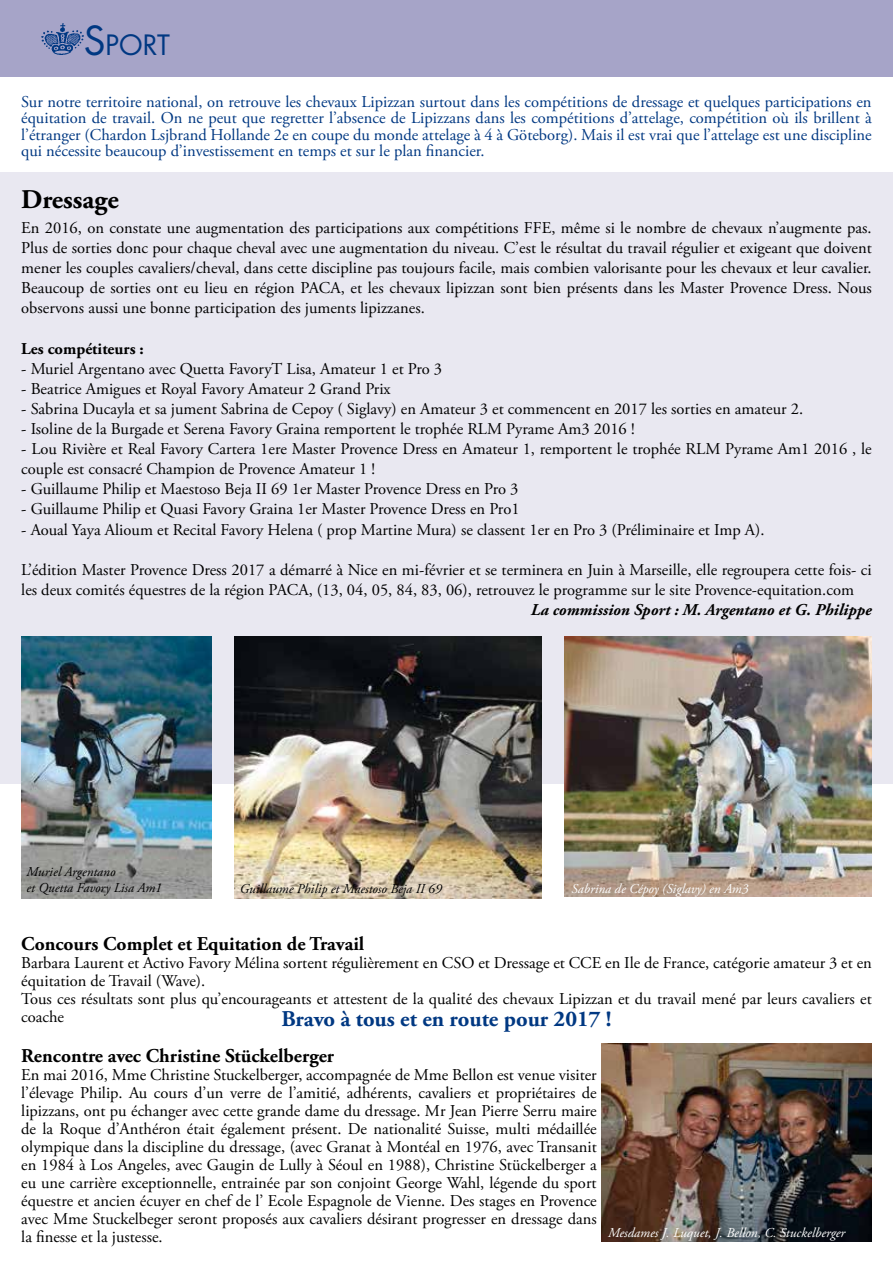
<style>
.page{position:relative;width:893px;height:1263px;background:#fff}
.page>*{position:absolute;margin:0;border:0;box-sizing:border-box;transform-origin:0 0}
.t1{font:27.3px "Futura";color:#003882}
.t2{font:700 27px "Adobe Garamond Pro";color:#000}
.t3{font:700 22.5px "Adobe Garamond Pro";color:#003882}
.t4{font:700 19.5px "Adobe Garamond Pro";color:#000}
.t5{font:16.5px/18px "Adobe Garamond Pro";color:#000}
.t6{font:16.5px/16.5px "Adobe Garamond Pro";color:#003882;text-align:justify}
.t7{font:italic 700 16.5px "Adobe Garamond Pro";color:#000}
.t8{font:700 16.5px "Adobe Garamond Pro";color:#000}
.t9{font:italic 13.5px/16.2px "Adobe Garamond Pro";color:#000}
.t10{font:italic 13.5px "Adobe Garamond Pro";color:#fff}
.s1{font-size:39px}
</style>
<div class="page">
<div style="left:0;top:172px;width:893px;height:612px;background:#e9e8f1"></div>
<div style="left:0;top:0;width:893px;height:77px;background:#a6a4c8"></div>
<img style="left:42px;top:23px;width:42px;height:32px">
<img style="left:234px;top:636px;width:307px;height:262px">
<img style="left:21px;top:636px;width:190px;height:262px">
<img style="left:601px;top:1044px;width:271px;height:198px">
<img style="left:564px;top:636px;width:308px;height:261px">
<h1 class="t1" style="left:84px;top:26px;width:88px"><span class="s1">S</span>port</h1>
<p class="t6" style="left:21px;top:94px;width:852px">Sur notre territoire national, on retrouve les chevaux Lipizzan surtout dans les compétitions de dressage et quelques participations en équitation de travail. On ne peut que regretter l’absence de Lipizzans dans les compétitions d’attelage, compétition où ils brillent à l’étranger (Chardon Lsjbrand Hollande 2e en coupe du monde attelage à 4 à Göteborg). Mais il est vrai que l’attelage est une discipline qui nécessite beaucoup d’investissement en temps et sur le plan financier.</p>
<h2 class="t2" style="left:21px;top:184px;width:99px">Dressage</h2>
<p class="t5" style="left:21px;top:218px;width:852px;line-height:20.1px;text-align:justify">En 2016, on constate une augmentation des participations aux compétitions FFE, même si le nombre de chevaux n’augmente pas.<br>Plus de sorties donc pour chaque cheval avec une augmentation du niveau. C’est le résultat du travail régulier et exigeant que doivent mener les couples cavaliers/cheval, dans cette discipline pas toujours facile, mais combien valorisante pour les chevaux et leur cavalier.<br>Beaucoup de sorties ont eu lieu en région PACA, et les chevaux lipizzan sont bien présents dans les Master Provence Dress. Nous observons aussi une bonne participation des juments lipizzanes.</p>
<p class="t8" style="left:21px;top:339px;width:124px">Les compétiteurs :</p>
<p class="t5" style="left:21px;top:360px;width:422px">- Muriel Argentano avec Quetta FavoryT Lisa, Amateur 1 et Pro 3</p>
<p class="t5" style="left:21px;top:380px;width:371px">- Beatrice Amigues et Royal Favory Amateur 2 Grand Prix</p>
<p class="t5" style="left:21px;top:400px;width:783px">- Sabrina Ducayla et sa jument Sabrina de Cepoy ( Siglavy) en Amateur 3 et commencent en 2017 les sorties en amateur 2.</p>
<p class="t5" style="left:21px;top:420px;width:615px">- Isoline de la Burgade et Serena Favory Graina remportent le trophée RLM Pyrame Am3 2016 !</p>
<p class="t5" style="left:21px;top:439px;width:852px;line-height:20.1px">- Lou Rivière et Real Favory Cartera 1ere Master Provence Dress en Amateur 1, remportent le trophée RLM Pyrame Am1 2016 , le couple est consacré Champion de Provence Amateur 1 !</p>
<p class="t5" style="left:21px;top:481px;width:499px">- Guillaume Philip et Maestoso Beja II 69 1er Master Provence Dress en Pro 3</p>
<p class="t5" style="left:21px;top:501px;width:500px">- Guillaume Philip et Quasi Favory Graina 1er Master Provence Dress en Pro1</p>
<p class="t5" style="left:21px;top:521px;width:745px">- Aoual Yaya Alioum et Recital Favory Helena ( prop Martine Mura) se classent 1er en Pro 3 (Préliminaire et Imp A).</p>
<p class="t5" style="left:21px;top:560px;width:852px;line-height:20.1px">L’édition Master Provence Dress 2017 a démarré à Nice en mi-février et se terminera en Juin à Marseille, elle regroupera cette fois- ci les deux comités équestres de la région PACA, (13, 04, 05, 84, 83, 06), retrouvez le programme sur le site Provence-equitation.com</p>
<p class="t7" style="left:531px;top:600px;width:342px">La commission Sport : M. Argentano et G. Philippe</p>
<p class="t9" style="left:27px;top:863px;width:137px">Muriel Argentano<br>et Quetta Favory Lisa Am1</p>
<p class="t9" style="left:240px;top:881px;width:203px">Guillaume Philip et Maestoso Beja II 69</p>
<p class="t10" style="left:572px;top:880px;width:178px">Sabrina de Cépoy (Siglavy) en Am3</p>
<p class="t4" style="left:21px;top:932px;width:345px">Concours Complet et Equitation de Travail</p>
<p class="t5" style="left:21px;top:954px;width:852px">Barbara Laurent et Activo Favory Mélina sortent régulièrement en CSO et Dressage et CCE en Ile de France, catégorie amateur 3 et en équitation de Travail (Wave).<br>Tous ces résultats sont plus qu’encourageants et attestent de la qualité des chevaux Lipizzan et du travail mené par leurs cavaliers et coache</p>
<h3 class="t3" style="left:281px;top:1006px;width:332px">Bravo à tous et en route pour 2017 !</h3>
<p class="t4" style="left:21px;top:1044px;width:314px">Rencontre avec Christine Stückelberger</p>
<p class="t5" style="left:21px;top:1066px;width:577px;text-align:justify">En mai 2016, Mme Christine Stuckelberger, accompagnée de Mme Bellon est venue visiter l’élevage Philip. Au cours d’un verre de l’amitié, adhérents, cavaliers et propriétaires de lipizzans, ont pu échanger avec cette grande dame du dressage. Mr Jean Pierre Serru maire de la Roque d’Anthéron était également présent. De nationalité Suisse, multi médaillée olympique dans la discipline du dressage, (avec Granat à Montéal en 1976, avec Transanit en 1984 à Los Angeles, avec Gaugin de Lully à Séoul en 1988), Christine Stückelberger a eu une carrière exceptionnelle, entrainée par son conjoint George Wahl, légende du sport équestre et ancien écuyer en chef de l’ Ecole Espagnole de Vienne. Des stages en Provence avec Mme Stuckelbeger seront proposés aux cavaliers désirant progresser en dressage dans la finesse et la justesse.</p>
<p class="t10" style="left:608px;top:1224px;width:239px">Mesdames J. Luquet, J. Bellon, C. Stuckelberger</p>
</div>
